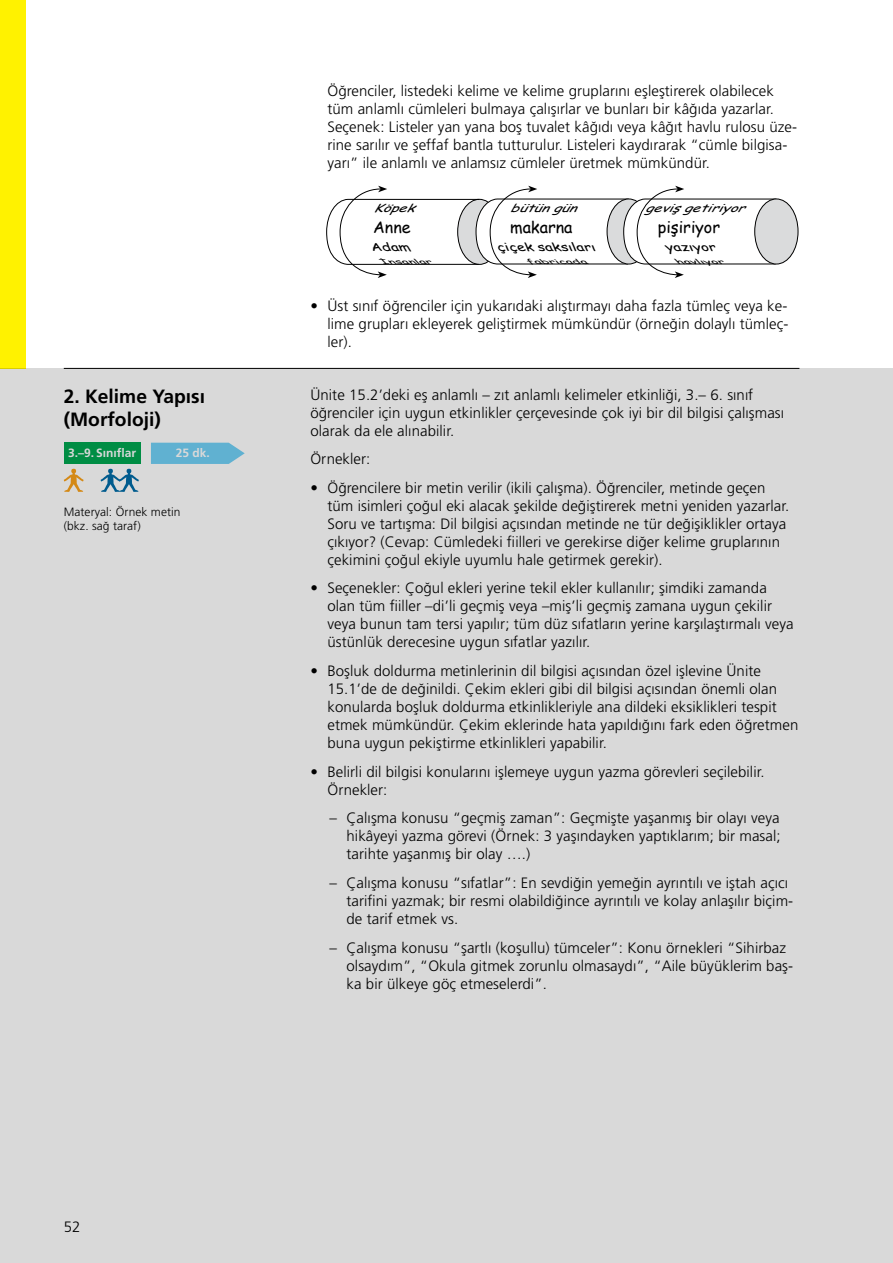
<style>
.page{position:relative;width:893px;height:1263px;background:#fff}
.page>*{position:absolute;margin:0;border:0;box-sizing:border-box;transform-origin:0 0}
.t1{font:700 19.2px/23.1px "Frutiger LT Pro";color:#000}
.t2{font:16.2px "Comic Sans MS";color:#000}
.t3{font:300 15px/18px "Frutiger LT Pro";letter-spacing:.005em;color:#000}
.t4{font:300 12px/14.4px "Frutiger LT Pro";letter-spacing:.005em;color:#000}
.t5{font:700 12px "Frutiger LT Pro";color:#fff}
.t6{font:italic 11.25px "Comic Sans MS";color:#000;scale:1.33 1}
.t7{font:italic 10.95px "Comic Sans MS";color:#000;scale:1.33 1}
.t8{font:italic 6.6px "Comic Sans MS";color:#000;scale:2 1}
.s1{font-family:"Frutiger"}
</style>
<div class="page">
<div style="left:755px;top:199px;width:43px;height:65px;background:#dadbdc;border-radius:50%"></div>
<svg style="left:326px;top:186px;width:451px;height:92px"></svg>
<div style="left:0;top:0;width:26px;height:368px;background:#fff200"></div>
<div style="left:0;top:368px;width:893px;height:895px;background:#d9d9d9"></div>
<p class="t1" style="left:64px;top:385px;width:143px">2. Kelime Yapısı (Morfoloji)</p>
<p class="t5" style="left:68px;top:446px;width:69px">3.–9. Sınıflar</p>
<p class="t5" style="left:176px;top:446px;width:36px">25 dk.</p>
<p class="t4" style="left:64px;top:504px;width:118px">Materyal: Örnek metin (bkz. sağ taraf)</p>
<p class="t3" style="left:64px;top:1217px;width:18px">52</p>
<p class="t3" style="left:327px;top:82px;width:471px">Öğrenciler, listedeki kelime ve kelime gruplarını eşleştirerek olabilecek tüm anlamlı cümleleri bulmaya çalışırlar ve bunları bir kâğıda yazarlar.<br>Seçenek: Listeler yan yana boş tuvalet kâğıdı veya kâğıt havlu rulosu üze&shy;rine sarılır ve şeffaf bantla tutturulur. Listeleri kaydırarak “cümle bilgisa&shy;yarı” ile anlamlı ve anlamsız cümleler üretmek mümkündür.</p>
<p class="t7" style="left:373px;top:200px;width:39px">Köpek</p>
<p class="t7" style="left:510px;top:199px;width:58px">bütüngün</p>
<p class="t7" style="left:645px;top:199px;width:83px">gevişgetiriyor</p>
<p class="t2" style="left:373px;top:215px;width:39px">Anne</p>
<p class="t6" style="left:373px;top:239px;width:36px">Adam</p>
<p class="t2" style="left:510px;top:215px;width:64px">makarna</p>
<p class="t6" style="left:499px;top:239px;width:81px">çiçeksaksıları</p>
<p class="t2" style="left:658px;top:215px;width:64px">pişiriyor</p>
<p class="t6" style="left:667px;top:239px;width:45px">yazıyor</p>
<p class="t8" style="left:383px;top:257px;width:32px">İnsanlar</p>
<p class="t8" style="left:530px;top:256px;width:36px">fabricada</p>
<p class="t8" style="left:678px;top:256px;width:30px">havlıyor</p>
<p class="t3" style="left:327px;top:297px;width:463px;text-align:justify;text-indent:-17px">• Üst sınıf öğrenciler için yukarıdaki alıştırmayı daha fazla tümleç veya ke&shy;lime grupları ekleyerek geliştirmek mümkündür (örneğin dolaylı tümleç&shy;ler).</p>
<p class="t3" style="left:310px;top:385px;width:475px">Ünite 15.2’deki eş anlamlı – zıt anlamlı kelimeler etkinliği, 3.– 6. sınıf öğrenciler için uygun etkinlikler çerçevesinde çok iyi bir dil bilgisi çalışması olarak da ele alınabilir.</p>
<p class="t3" style="left:310px;top:450px;width:62px">Örnekler:</p>
<p class="t3" style="left:327px;top:479px;width:463px;text-indent:-17px">• Öğrencilere bir metin verilir (ikili çalışma). Öğrenciler, metinde geçen tüm isimleri çoğul eki alacak şekilde değiştirerek metni yeniden yazarlar.<br>Soru ve tartışma: Dil bilgisi açısından metinde ne tür değişiklikler ortaya çıkıyor? (Cevap: Cümledeki fiilleri ve gerekirse diğer kelime gruplarının çekimini çoğul ekiyle uyumlu hale getirmek gerekir).</p>
<p class="t3" style="left:327px;top:579px;width:468px;text-indent:-17px">• Seçenekler: Çoğul ekleri yerine tekil ekler kullanılır; şimdiki zamanda olan tüm fiiller –di’li geçmiş veya –miş’li geçmiş zamana uygun çekilir veya bunun tam tersi yapılır; tüm düz sıfatların yerine karşılaştırmalı veya üstünlük derecesine uygun sıfatlar yazılır.</p>
<p class="t3" style="left:327px;top:662px;width:472px;text-indent:-17px">• Boşluk doldurma metinlerinin dil bilgisi açısından özel işlevine Ünite 15.1’de de değinildi. Çekim ekleri gibi dil bilgisi açısından önemli olan konularda boşluk doldurma etkinlikleriyle ana dildeki eksiklikleri tespit etmek mümkündür. Çekim eklerinde hata yapıldığını fark eden öğretmen buna uygun pekiştirme etkinlikleri yapabilir.</p>
<p class="t3" style="left:327px;top:763px;width:439px;text-indent:-17px">• Belirli dil bilgisi konularını işlemeye uygun yazma görevleri seçilebilir.<br>Örnekler:</p>
<p class="t3" style="left:347px;top:809px;width:436px;text-align:justify;text-indent:-17px"><span class="s1">–</span> Çalışma konusu “geçmiş zaman”: Geçmişte yaşanmış bir olayı veya hikâyeyi yazma görevi (Örnek: 3 yaşındayken yaptıklarım; bir masal; tarihte yaşanmış bir olay ….)</p>
<p class="t3" style="left:347px;top:874px;width:448px;text-indent:-17px"><span class="s1">–</span> Çalışma konusu “sıfatlar”: En sevdiğin yemeğin ayrıntılı ve iştah açıcı tarifini yazmak; bir resmi olabildiğince ayrıntılı ve kolay anlaşılır biçim&shy;de tarif etmek vs.</p>
<p class="t3" style="left:347px;top:938px;width:448px;text-indent:-17px"><span class="s1">–</span> Çalışma konusu “şartlı (koşullu) tümceler”: Konu örnekleri “Sihirbaz olsaydım”, “Okula gitmek zorunlu olmasaydı”, “Aile büyüklerim baş&shy;ka bir ülkeye göç etmeselerdi”.</p>
</div>
